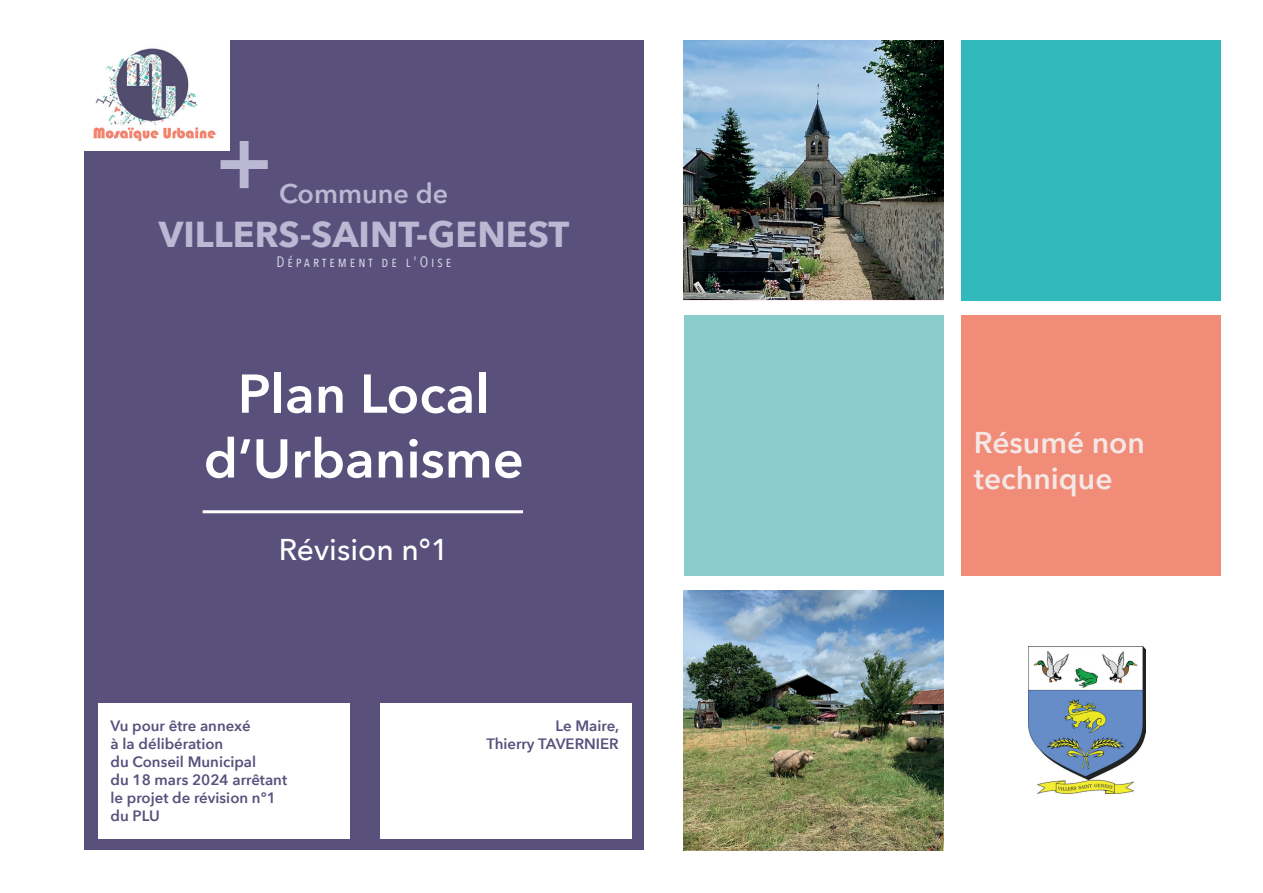
<style>
.page{position:relative;width:1263px;height:893px;background:#fff}
.page>*{position:absolute;margin:0;border:0;box-sizing:border-box;transform-origin:0 0}
.t1{font:600 87px "Avenir Next";color:#bab8d2}
.t2{font:600 54px/64.8px "Avenir Next";color:#fff;text-align:center}
.t3{font:700 36px "Avenir Next";color:#bab8d2}
.t4{font:600 30px/36px "Avenir Next";color:#f5e7e6}
.t5{font:500 30px "Avenir Next";color:#fff}
.t6{font:600 27px "Avenir Next";color:#bab8d2}
.t7{font:600 15px/18px "Avenir Next";color:#59507c;text-align:right}
.t8{font:15px "Avenir Next Condensed";letter-spacing:.2em;color:#dadae6}
</style>
<div class="page">
<div style="left:961px;top:315px;width:259px;height:260px;background:#f08c77"></div>
<div style="left:84px;top:41px;width:560px;height:809px;background:#59507c"></div>
<div style="left:961px;top:40px;width:259px;height:260px;background:#32b9bb"></div>
<div style="left:684px;top:315px;width:259px;height:260px;background:#8bcdcc"></div>
<div style="left:380px;top:703px;width:251px;height:135px;background:#fff"></div>
<div style="left:98px;top:703px;width:252px;height:135px;background:#fff"></div>
<div style="left:81px;top:40px;width:149px;height:111px;background:#fff"></div>
<img style="left:93px;top:48px;width:123px;height:94px">
<img style="left:684px;top:40px;width:259px;height:260px">
<img style="left:684px;top:590px;width:259px;height:260px">
<img style="left:1029px;top:647px;width:116px;height:147px">
<hr style="left:203px;top:510px;width:320px;height:3px;background:#fff">
<h1 class="t1" style="left:215px;top:86px;width:59px">+</h1>
<h3 class="t6" style="left:279px;top:171px;width:171px">Commune de</h3>
<h3 class="t3" style="left:159px;top:203px;width:412px">VILLERS-SAINT-GENEST</h3>
<p class="t8" style="left:276px;top:249px;width:176px">Département de l'Oise</p>
<h2 class="t2" style="left:204px;top:360px;width:321px">Plan Local d’Urbanisme</h2>
<h3 class="t5" style="left:279px;top:524px;width:171px">Révision n°1</h3>
<p class="t7" style="left:111px;top:716px;width:178px;text-align:left">Vu pour être annexé<br>à la délibération<br>du Conseil Municipal<br>du 18 mars 2024 arrêtant le projet de révision n°1 du PLU</p>
<p class="t7" style="left:486px;top:716px;width:134px">Le Maire,<br>Thierry TAVERNIER</p>
<h3 class="t4" style="left:974px;top:423px;width:173px">Résumé non technique</h3>
</div>
